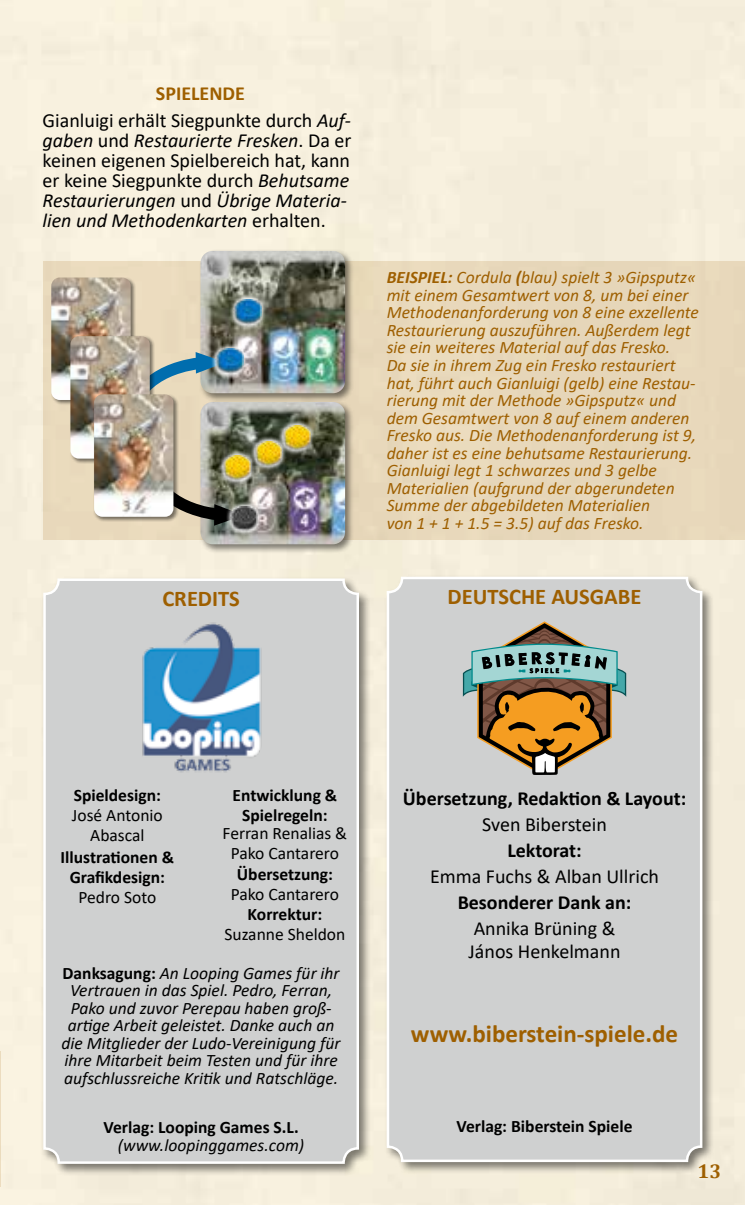
<style>
.page{position:relative;width:745px;height:1205px;background:#fff}
.page>*{position:absolute;margin:0;border:0;box-sizing:border-box;transform-origin:0 0}
.t1{font:700 25px "Calibri";color:#9e5f00}
.t2{font:700 22.5px "Calibri";color:#9e5f00}
.t3{font:italic 20px/20px "Calibri";color:#000}
.t4{font:20px/22.5px "Calibri";color:#000}
.t5{font:700 20px "Calibri";color:#000}
.t6{font:700 20px "Cambria";color:#9e5f00}
.t7{font:italic 17.5px/17.5px "Calibri";color:#9e5f00}
.t8{font:italic 17.5px/17.5px "Calibri";color:#000;text-align:center}
.t9{font:700 17.5px/20px "Calibri";color:#000;text-align:center}
.t10{font:17.5px/20px "Calibri";color:#000;text-align:center}
.t11{font:700 6px "LEMONMILK";letter-spacing:.28em;color:#000}
.s1{font-weight:700;color:#9e5f00}
.s2{font-style:italic}
.s3{font-style:normal}
.s4{font-weight:700}
.s5{font-weight:700;font-style:normal}
</style>
<div class="page">
<div style="left:43px;top:261px;width:701px;height:278px;background:#e8d8bb"></div>
<div style="left:198px;top:249px;width:156px;height:154px;background:#000;opacity:.5"></div>
<img style="left:200px;top:251px;width:145px;height:142px">
<div style="left:198px;top:400px;width:156px;height:154px;background:#000;opacity:.5"></div>
<img style="left:200px;top:402px;width:145px;height:142px">
<svg style="left:250px;top:435px;width:36px;height:36px"></svg>
<img style="left:254px;top:441px;width:27px;height:27px">
<svg style="left:244px;top:450px;width:11px;height:36px"></svg>
<img style="left:244px;top:456px;width:6px;height:27px">
<svg style="left:229px;top:293px;width:37px;height:37px"></svg>
<img style="left:234px;top:299px;width:27px;height:27px">
<svg style="left:155px;top:347px;width:89px;height:183px"></svg>
<svg style="left:226px;top:501px;width:36px;height:36px"></svg>
<img style="left:230px;top:507px;width:27px;height:27px">
<svg style="left:211px;top:343px;width:37px;height:37px"></svg>
<img style="left:215px;top:349px;width:28px;height:27px">
<div style="left:50px;top:277px;width:86px;height:128px;background:#000;opacity:.5"></div>
<img style="left:51px;top:278px;width:80px;height:122px">
<div style="left:70px;top:335px;width:85px;height:129px;background:#000;opacity:.5"></div>
<img style="left:70px;top:336px;width:80px;height:123px">
<div style="left:93px;top:394px;width:86px;height:128px;background:#000;opacity:.5"></div>
<img style="left:94px;top:394px;width:79px;height:123px">
<svg style="left:278px;top:419px;width:37px;height:36px"></svg>
<img style="left:282px;top:425px;width:28px;height:28px">
<hr style="left:0;top:1051px;width:1px;height:136px;background:#9e5f00">
<div style="left:40px;top:576px;width:331px;height:600px;background:#000;opacity:.5"></div>
<div style="left:44px;top:580px;width:313px;height:582px;background:#cfd0d0;border-radius:14px"></div>
<div style="left:43px;top:578px;width:316px;height:586px;border:2px solid #fff;border-radius:14px"></div>
<img style="left:142px;top:622px;width:120px;height:150px">
<div style="left:383px;top:574px;width:331px;height:600px;background:#000;opacity:.5"></div>
<div style="left:387px;top:578px;width:313px;height:583px;background:#cfd0d0;border-radius:14px"></div>
<div style="left:386px;top:577px;width:316px;height:585px;border:2px solid #fff;border-radius:14px"></div>
<svg style="left:462px;top:621px;width:163px;height:154px"></svg>
<p class="t4" style="left:43px;top:79px;width:309px;line-height:27px;text-align:center"><span class="s1">SPIELENDE<br></span>Gianluigi erhält Siegpunkte durch <span class="s2">Auf-</span></p>
<p class="t3" style="left:43px;top:130px;width:310px">gaben <span class="s3">und</span> Restaurierte Fresken<span class="s3">. Da er keinen eigenen Spielbereich hat, kann er keine Siegpunkte durch</span> Behutsame Restaurierungen <span class="s3">und</span> Übrige Materia&shy;lien und Methodenkarten <span class="s3">erhalten.</span></p>
<p class="t2" style="left:162px;top:582px;width:79px">CREDITS</p>
<p class="t7" style="left:386px;top:268px;width:313px"><span class="s4">BEISPIEL:</span> Cordula <span class="s4">(</span>blau) spielt 3 »Gipsputz« mit einem Gesamtwert von 8, um bei einer Methodenanforderung von 8 eine exzellente Restaurierung auszuführen. Außerdem legt sie ein weiteres Material auf das Fresko.<br>Da sie in ihrem Zug ein Fresko restauriert hat, führt auch Gianluigi (gelb) eine Restau&shy;rierung mit der Methode »Gipsputz« und dem Gesamtwert von 8 auf einem anderen Fresko aus. Die Methodenanforderung ist 9, daher ist es eine behutsame Restaurierung.<br>Gianluigi legt 1 schwarzes und 3 gelbe Materialien (aufgrund der abgerundeten Summe der abgebildeten Materialien<br>von 1 + 1 + 1.5 = 3.5) auf das Fresko.</p>
<p class="t2" style="left:447px;top:580px;width:195px">DEUTSCHE AUSGABE</p>
<p class="t11" style="left:529px;top:667px;width:31px">SPiELE</p>
<p class="t9" style="left:232px;top:785px;width:106px">Entwicklung &amp;<br>Spielregeln:</p>
<p class="t10" style="left:222px;top:822px;width:126px">Ferran Renalias &amp;<br>Pako Cantarero</p>
<p class="t9" style="left:237px;top:864px;width:98px">Übersetzung:</p>
<p class="t10" style="left:231px;top:883px;width:109px">Pako Cantarero</p>
<p class="t9" style="left:247px;top:904px;width:76px">Korrektur:</p>
<p class="t10" style="left:224px;top:923px;width:122px">Suzanne Sheldon</p>
<p class="t8" style="left:62px;top:963px;width:280px"><span class="s5">Danksagung:</span> An Looping Games für ihr Vertrauen in das Spiel. Pedro, Ferran, Pako und zuvor Perepau haben groß&shy;artige Arbeit geleistet. Danke auch an die Mitglieder der Ludo-Vereinigung für ihre Mitarbeit beim Testen und für ihre aufschlussreiche Kritik und Ratschläge.</p>
<p class="t9" style="left:103px;top:1117px;width:196px">Verlag: Looping Games S.L.</p>
<p class="t8" style="left:118px;top:1135px;width:188px">(www.loopinggames.com)</p>
<p class="t9" style="left:74px;top:785px;width:89px">Spieldesign:</p>
<p class="t10" style="left:72px;top:805px;width:92px">José Antonio<br>Abascal</p>
<p class="t9" style="left:61px;top:847px;width:115px">Illustrationen &amp;<br>Grafikdesign:</p>
<p class="t10" style="left:78px;top:887px;width:79px">Pedro Soto</p>
<p class="t5" style="left:402px;top:784px;width:284px">Übersetzung, Redaktion &amp; Layout:</p>
<p class="t4" style="left:482px;top:812px;width:126px">Sven Biberstein</p>
<p class="t5" style="left:507px;top:836px;width:76px">Lektorat:</p>
<p class="t4" style="left:429px;top:864px;width:230px">Emma Fuchs &amp; Alban Ullrich</p>
<p class="t5" style="left:457px;top:888px;width:175px">Besonderer Dank an:</p>
<p class="t4" style="left:468px;top:916px;width:153px">Annika Brüning &amp;<br>János Henkelmann</p>
<h1 class="t1" style="left:410px;top:1015px;width:268px">www.biberstein-spiele.de</h1>
<p class="t9" style="left:456px;top:1116px;width:177px">Verlag: Biberstein Spiele</p>
<p class="t6" style="left:697px;top:1157px;width:25px">13</p>
</div>
